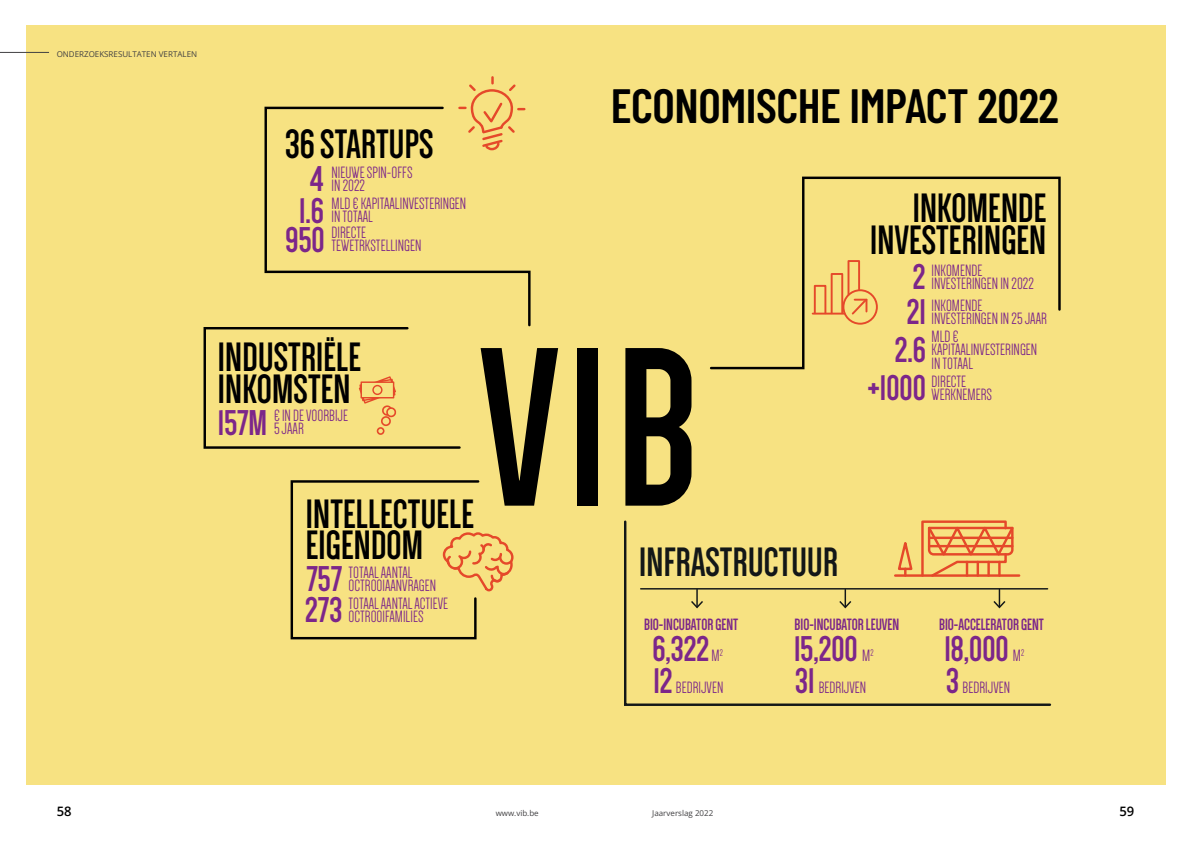
<style>
.page{position:relative;width:1191px;height:842px;background:#fff}
.page>*{position:absolute;margin:0;border:0;box-sizing:border-box;transform-origin:0 0}
.t1{font:700 233.4px "Dense";color:#000}
.t2{font:600 48px "Barlow Condensed";letter-spacing:-.01em;color:#000}
.t3{font:700 42.3px/31.7px "Dense";letter-spacing:.005em;color:#000}
.t4{font:700 42.3px "Dense";letter-spacing:.005em;color:#131718}
.t5{font:700 36.9px "Dense";color:#7c268a}
.t6{font:16.9px/13.4px "Dense";color:#7c268a}
.t7{font:700 16.9px/31.5px "Dense";color:#7c268a}
.t8{font:600 13px "Open Sans";color:#000}
.t9{font:9.9px "Dense";color:#7c268a}
.t10{font:8px "Open Sans";color:#414042}
.s1{font-weight:700;font-size:36.9px}
.s2{font-weight:400}
</style>
<div class="page">
<div style="left:26px;top:26px;width:1139px;height:759px;background:#f7e282"></div>
<svg style="left:290px;top:480px;width:224px;height:160px"></svg>
<svg style="left:203px;top:327px;width:258px;height:122px"></svg>
<svg style="left:710px;top:176px;width:351px;height:194px"></svg>
<svg style="left:469px;top:77px;width:47px;height:28px"></svg>
<hr style="left:812px;top:313px;width:32px;height:2px;background:#e5492a">
<div style="left:814px;top:285px;width:12px;height:29px;border:2px solid #e5492a"></div>
<div style="left:830px;top:273px;width:13px;height:41px;border:2px solid #e5492a"></div>
<div style="left:842px;top:289px;width:36px;height:36px;border:2px solid #e5492a;border-radius:50%"></div>
<svg style="left:846px;top:259px;width:23px;height:57px"></svg>
<svg style="left:624px;top:520px;width:428px;height:186px"></svg>
<hr style="left:895px;top:574px;width:124px;height:3px;background:#e5492a">
<svg style="left:920px;top:520px;width:95px;height:59px"></svg>
<svg style="left:896px;top:532px;width:18px;height:43px"></svg>
<svg style="left:691px;top:589px;width:12px;height:19px"></svg>
<svg style="left:839px;top:589px;width:12px;height:19px"></svg>
<svg style="left:993px;top:589px;width:12px;height:19px"></svg>
<hr style="left:640px;top:588px;width:407px;height:1px;background:#131718">
<svg style="left:263px;top:105px;width:268px;height:223px"></svg>
<hr style="left:0;top:52px;width:49px;height:1px;background:#414042">
<p class="t10" style="left:57px;top:48px;width:142px">ONDERZOEKSRESULTATEN VERTALEN</p>
<h3 class="t3" style="left:285px;top:129px;width:150px">36 STARTUPS</h3>
<p class="t6" style="left:310px;top:166px;width:104px;text-indent:22px">NIEUWE SPIN-OFFS<br><span class="s1">4</span> IN 2022</p>
<p class="t6" style="left:299px;top:197px;width:169px;text-indent:33px">MLD € KAPITAALINVESTERINGEN<br><span class="s1">1.6</span> IN TOTAAL</p>
<p class="t6" style="left:286px;top:226px;width:137px;text-align:center">DIRECTE<br><span class="s1">950</span> TEWETRKSTELLINGEN</p>
<h2 class="t2" style="left:611px;top:72px;width:450px">ECONOMISCHE IMPACT 2022</h2>
<h3 class="t3" style="left:870px;top:193px;width:177px;text-align:right">INKOMENDE<br>INVESTERINGEN</h3>
<p class="t6" style="left:912px;top:264px;width:123px;text-indent:19px">INKOMENDE<br><span class="s1">2</span> INVESTERINGEN IN 2022</p>
<p class="t6" style="left:906px;top:299px;width:142px;text-indent:25px">INKOMENDE<br><span class="s1">21</span> INVESTERINGEN IN 25 JAAR</p>
<h3 class="t3" style="left:218px;top:342px;width:144px">INDUSTRIËLE<br>INKOMSTEN</h3>
<p class="t6" style="left:218px;top:409px;width:132px;text-indent:56px">€ IN DE VOORBIJE<br><span class="s1">157M</span> 5 JAAR</p>
<h1 class="t1" style="left:480px;top:314px;width:219px">VIB</h1>
<h3 class="t3" style="left:306px;top:498px;width:169px">INTELLECTUELE</h3>
<p class="t6" style="left:931px;top:330px;width:28px">MLD €</p>
<p class="t6" style="left:931px;top:343px;width:107px">KAPITAALINVESTERINGEN</p>
<p class="t6" style="left:894px;top:356px;width:80px"><sup>2.6</sup> IN TOTAAL</p>
<p class="t6" style="left:867px;top:375px;width:126px;text-indent:64px">DIRECTE <span class="s1">+1000</span> WERKNEMERS</p>
<h3 class="t3" style="left:306px;top:530px;width:119px">EIGENDOM</h3>
<p class="t6" style="left:306px;top:565px;width:131px;text-indent:42px">TOTAAL AANTAL<br><span class="s1">757</span> OCTROOIAANVRAGEN</p>
<p class="t6" style="left:305px;top:597px;width:144px;text-indent:43px">TOTAAL AANTAL ACTIEVE<br><span class="s1">273</span> OCTROOIFAMILIES</p>
<h3 class="t4" style="left:639px;top:541px;width:200px">INFRASTRUCTUUR</h3>
<p class="t7" style="left:644px;top:608px;width:96px">BIO-INCUBATOR GENT</p>
<p class="t6" style="left:653px;top:681px;width:71px"><span class="s1">12</span> BEDRIJVEN</p>
<h3 class="t5" style="left:652px;top:631px;width:58px">6,322</h3>
<p class="t9" style="left:720px;top:647px;width:5px">2</p>
<p class="t6" style="left:711px;top:649px;width:10px">M</p>
<p class="t7" style="left:862px;top:608px;width:39px;text-indent:-68px">BIO-INCUBATOR LEUVEN<br><span class="s2">M</span><sup>2</sup></p>
<h3 class="t5" style="left:794px;top:631px;width:65px">15,200</h3>
<p class="t6" style="left:795px;top:681px;width:72px"><span class="s1">31</span> BEDRIJVEN</p>
<p class="t7" style="left:939px;top:608px;width:106px">BIO-ACCELERATOR GENT</p>
<p class="t6" style="left:946px;top:681px;width:65px"><span class="s1">3</span> BEDRIJVEN</p>
<h3 class="t5" style="left:944px;top:631px;width:66px">18,000</h3>
<p class="t6" style="left:1013px;top:649px;width:13px">M<sup>2</sup></p>
<p class="t8" style="left:57px;top:802px;width:16px">58</p>
<p class="t10" style="left:495px;top:807px;width:45px">www.vib.be</p>
<p class="t10" style="left:652px;top:807px;width:63px">Jaarverslag 2022</p>
<p class="t8" style="left:1119px;top:802px;width:16px">59</p>
</div>
